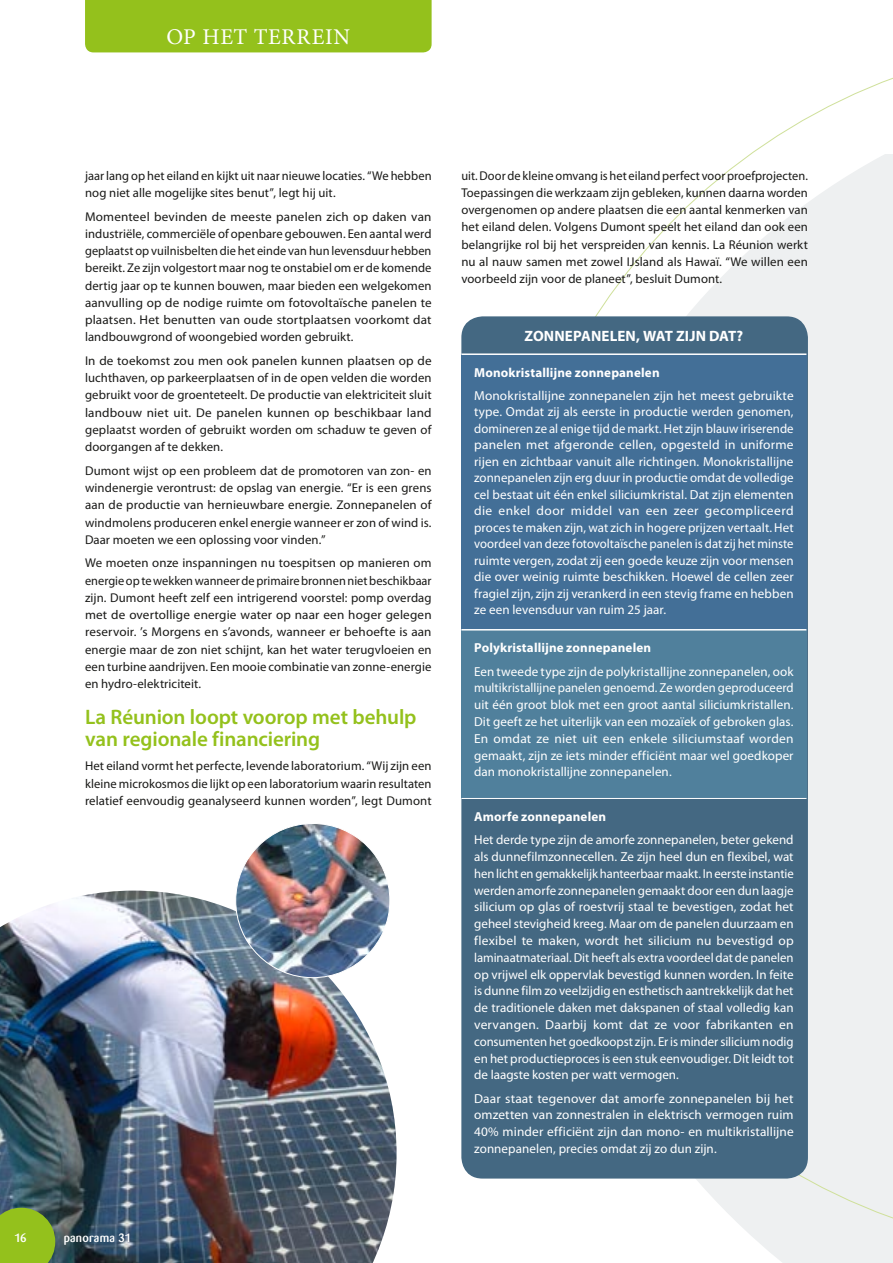
<style>
.page{position:relative;width:893px;height:1263px;background:#fff}
.page>*{position:absolute;margin:0;border:0;box-sizing:border-box;transform-origin:0 0}
.t1{font:22.5px "Minion Pro";color:#fff}
.t2{font:600 21px/22.5px "Myriad Pro";letter-spacing:-.005em;color:#94c11c}
.t3{font:700 15px "Myriad Pro";color:#fff}
.t4{font:13.05px/16.8px "Myriad Pro";letter-spacing:.005em;color:#fff;text-align:justify}
.t5{font:700 13.05px "Myriad Pro";letter-spacing:.01em;color:#fff}
.t6{font:12.75px/17.2px "Myriad Pro";letter-spacing:.005em;color:#1a1a18;text-align:justify}
.t7{font:500 12px "Barmeno";letter-spacing:.02em;color:#fff}
</style>
<div class="page">
<svg style="left:497px;top:77px;width:396px;height:1177px"></svg>
<div style="left:85px;top:0;width:347px;height:52px;background:#94c11c"></div>
<div style="left:461px;top:316px;width:347px;height:862px;background:#446882;border-radius:21px"></div>
<div style="left:461px;top:354px;width:345px;height:276px;background:#436f97"></div>
<div style="left:461px;top:630px;width:345px;height:168px;background:#50809c"></div>
<hr style="left:461px;top:353px;width:345px;height:2px;background:#fff">
<hr style="left:461px;top:629px;width:345px;height:1px;background:#fff">
<hr style="left:461px;top:798px;width:345px;height:1px;background:#fff">
<img style="left:0;top:890px;width:397px;height:373px">
<img style="left:236px;top:823px;width:154px;height:155px;border-radius:77px">
<svg style="left:0;top:1208px;width:55px;height:55px;background:#8ab422"></svg>
<h1 class="t1" style="left:167px;top:22px;width:103px">OP HET TERRE</h1>
<h1 class="t1" style="left:325px;top:22px;width:26px">IN</h1>
<p class="t6" style="left:85px;top:167px;width:348px">jaar lang op het eiland en kijkt uit naar nieuwe locaties. “We hebben nog niet alle mogelijke sites benut”, legt hij uit.</p>
<p class="t6" style="left:85px;top:208px;width:348px">Momenteel bevinden de meeste panelen zich op daken van industriële, commerciële of openbare gebouwen. Een aantal werd geplaatst op vuilnisbelten die het einde van hun levensduur hebben bereikt. Ze zijn volgestort maar nog te onstabiel om er de komende dertig jaar op te kunnen bouwen, maar bieden een welgekomen aanvulling op de nodige ruimte om fotovoltaïsche panelen te plaatsen. Het benutten van oude stortplaatsen voorkomt dat landbouwgrond of woongebied worden gebruikt.</p>
<p class="t6" style="left:85px;top:352px;width:348px">In de toekomst zou men ook panelen kunnen plaatsen op de luchthaven, op parkeerplaatsen of in de open velden die worden gebruikt voor de groenteteelt. De productie van elektriciteit sluit landbouw niet uit. De panelen kunnen op beschikbaar land geplaatst worden of gebruikt worden om schaduw te geven of doorgangen af te dekken.</p>
<p class="t6" style="left:85px;top:462px;width:348px">Dumont wijst op een probleem dat de promotoren van zon- en windenergie verontrust: de opslag van energie. “Er is een grens aan de productie van hernieuwbare energie. Zonnepanelen of windmolens produceren enkel energie wanneer er zon of wind is.<br>Daar moeten we een oplossing voor vinden.”</p>
<p class="t6" style="left:85px;top:555px;width:348px">We moeten onze inspanningen nu toespitsen op manieren om energie op te wekken wanneer de primaire bronnen niet beschikbaar zijn. Dumont heeft zelf een intrigerend voorstel: pomp overdag met de overtollige energie water op naar een hoger gelegen reservoir. ’s Morgens en s’avonds, wanneer er behoefte is aan energie maar de zon niet schijnt, kan het water terugvloeien en een turbine aandrijven. Een mooie combinatie van zonne-energie en hydro-elektriciteit.</p>
<h2 class="t2" style="left:85px;top:705px;width:333px">La Réunion loopt voorop met behulp van regionale financiering</h2>
<p class="t6" style="left:85px;top:758px;width:348px">Het eiland vormt het perfecte, levende laboratorium. “Wij zijn een kleine microkosmos die lijkt op een laboratorium waarin resultaten relatief eenvoudig geanalyseerd kunnen worden”, legt Dumont</p>
<p class="t6" style="left:461px;top:167px;width:348px">uit. Door de kleine omvang is het eiland perfect voor proefprojecten.<br>Toepassingen die werkzaam zijn gebleken, kunnen daarna worden overgenomen op andere plaatsen die een aantal kenmerken van het eiland delen. Volgens Dumont speelt het eiland dan ook een belangrijke rol bij het verspreiden van kennis. La Réunion werkt nu al nauw samen met zowel IJsland als Hawaï. “We willen een voorbeeld zijn voor de planeet”, besluit Dumont.</p>
<p class="t3" style="left:525px;top:328px;width:30px">Zonnepanelen</p>
<p class="t3" style="left:636px;top:328px;width:18px">, wat</p>
<p class="t3" style="left:676px;top:328px;width:43px">zijndat</p>
<p class="t3" style="left:737px;top:328px;width:8px">?</p>
<p class="t5" style="left:474px;top:365px;width:187px">Monokristallijne zonnepanelen</p>
<p class="t4" style="left:474px;top:387px;width:321px">Monokristallijne zonnepanelen zijn het meest gebruikte type. Omdat zij als eerste in productie werden genomen, domineren ze al enige tijd de markt. Het zijn blauw iriserende panelen met afgeronde cellen, opgesteld in uniforme rijen en zichtbaar vanuit alle richtingen. Monokristallijne zonnepanelen zijn erg duur in productie omdat de volledige cel bestaat uit één enkel siliciumkristal. Dat zijn elementen die enkel door middel van een zeer gecompliceerd proces te maken zijn, wat zich in hogere prijzen vertaalt. Het voordeel van deze fotovoltaïsche panelen is dat zij het minste ruimte vergen, zodat zij een goede keuze zijn voor mensen die over weinig ruimte beschikken. Hoewel de cellen zeer fragiel zijn, zijn zij verankerd in een stevig frame en hebben ze een levensduur van ruim 25 jaar.</p>
<p class="t5" style="left:474px;top:641px;width:179px">Polykristallijne zonnepanelen</p>
<p class="t4" style="left:474px;top:663px;width:321px">Een tweede type zijn de polykristallijne zonnepanelen, ook multikristallijne panelen genoemd. Ze worden geproduceerd uit één groot blok met een groot aantal siliciumkristallen.<br>Dit geeft ze het uiterlijk van een mozaïek of gebroken glas.<br>En omdat ze niet uit een enkele siliciumstaaf worden gemaakt, zijn ze iets minder efficiënt maar wel goedkoper dan monokristallijne zonnepanelen.</p>
<p class="t5" style="left:474px;top:809px;width:134px">Amorfe zonnepanelen</p>
<p class="t4" style="left:474px;top:832px;width:321px">Het derde type zijn de amorfe zonnepanelen, beter gekend als dunnefilmzonnecellen. Ze zijn heel dun en flexibel, wat hen licht en gemakkelijk hanteerbaar maakt. In eerste instantie werden amorfe zonnepanelen gemaakt door een dun laagje silicium op glas of roestvrij staal te bevestigen, zodat het geheel stevigheid kreeg. Maar om de panelen duurzaam en flexibel te maken, wordt het silicium nu bevestigd op laminaatmateriaal. Dit heeft als extra voordeel dat de panelen op vrijwel elk oppervlak bevestigd kunnen worden. In feite is dunne film zo veelzijdig en esthetisch aantrekkelijk dat het de traditionele daken met dakspanen of staal volledig kan vervangen. Daarbij komt dat ze voor fabrikanten en consumenten het goedkoopst zijn. Er is minder silicium nodig en het productieproces is een stuk eenvoudiger. Dit leidt tot de laagste kosten per watt vermogen.</p>
<p class="t4" style="left:474px;top:1090px;width:321px">Daar staat tegenover dat amorfe zonnepanelen bij het omzetten van zonnestralen in elektrisch vermogen ruim 40% minder efficiënt zijn dan mono- en multikristallijne zonnepanelen, precies omdat zij zo dun zijn.</p>
<p class="t7" style="left:15px;top:1231px;width:14px">16</p>
<p class="t7" style="left:64px;top:1230px;width:69px">panorama 31</p>
</div>
